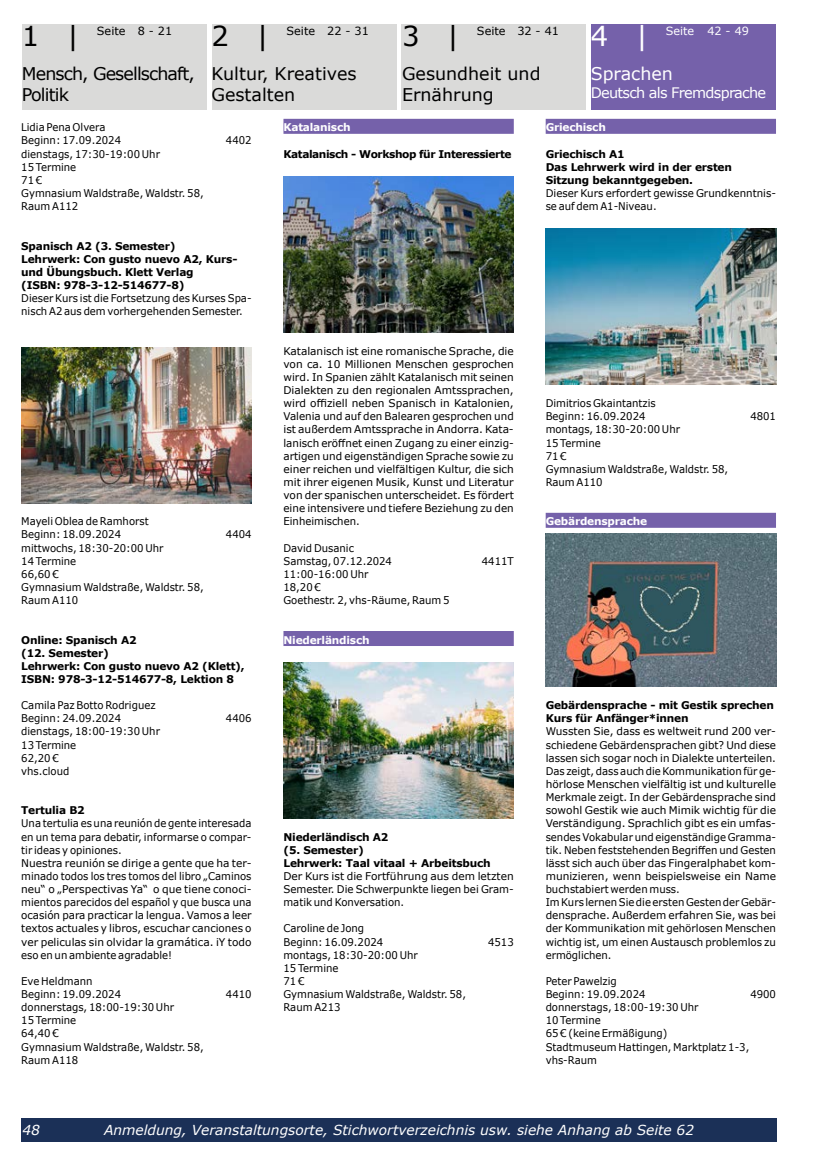
<style>
.page{position:relative;width:815px;height:1170px;background:#fff}
.page>*{position:absolute;margin:0;border:0;box-sizing:border-box;transform-origin:0 0}
.t1{font:27.5px "Verdana";color:#000}
.t2{font:27.5px "Verdana";color:#fff}
.t3{font:17.5px/21px "Verdana";color:#000}
.t4{font:17.5px/21px "Verdana";letter-spacing:-.05em;color:#000}
.t5{font:17.5px "Verdana";color:#fff}
.t6{font:14.5px "Verdana";letter-spacing:-.05em;color:#fff}
.t7{font:italic 13.75px "Verdana";color:#fff}
.t8{font:11.25px "Verdana";color:#000}
.t9{font:11.25px "Verdana";color:#fff}
.t10{font:10.62px/13.1px "Verdana";color:#000;scale:.95 1}
.t11{font:10.62px/13.1px "Verdana";color:#000;text-align:justify}
.t12{font:700 10.62px/13.1px "Verdana";letter-spacing:-.02em;color:#000}
.t13{font:10.62px/13.1px "Verdana";color:#000;scale:.96 1}
.t14{font:700 10.62px "Verdana";letter-spacing:-.02em;color:#fff}
.t15{font:700 10.62px "Verdana";letter-spacing:-.04em;color:#000}
</style>
<div class="page">
<div style="left:21px;top:1118px;width:756px;height:23px;background:#1b3057"></div>
<div style="left:22px;top:25px;width:184px;height:85px;background:#dadad9"></div>
<div style="left:212px;top:25px;width:184px;height:85px;background:#dadad9"></div>
<div style="left:402px;top:25px;width:184px;height:85px;background:#dadad9"></div>
<div style="left:592px;top:25px;width:184px;height:85px;background:#7561aa"></div>
<img style="left:21px;top:347px;width:231px;height:156px">
<div style="left:283px;top:119px;width:231px;height:15px;background:#7561aa"></div>
<div style="left:283px;top:631px;width:231px;height:15px;background:#7561aa"></div>
<img style="left:283px;top:176px;width:231px;height:156px">
<img style="left:283px;top:662px;width:231px;height:156px">
<div style="left:546px;top:119px;width:230px;height:15px;background:#7561aa"></div>
<div style="left:546px;top:512px;width:230px;height:15px;background:#7561aa"></div>
<img style="left:546px;top:229px;width:230px;height:156px">
<img style="left:546px;top:533px;width:230px;height:153px">
<h1 class="t1" style="left:22px;top:17px;width:59px">1 |</h1>
<p class="t8" style="left:97px;top:23px;width:30px">Seite</p>
<h2 class="t4" style="left:22px;top:63px;width:174px">Mensch, Gesellschaft,<br>Politik</h2>
<h1 class="t1" style="left:212px;top:17px;width:59px">2 |</h1>
<p class="t8" style="left:287px;top:23px;width:30px">Seite</p>
<h2 class="t3" style="left:212px;top:63px;width:147px">Kultur, Kreatives<br>Gestalten</h2>
<h1 class="t1" style="left:402px;top:17px;width:59px">3 |</h1>
<p class="t8" style="left:477px;top:23px;width:30px">Seite</p>
<h2 class="t3" style="left:402px;top:63px;width:140px">Gesundheit und<br>Ernährung</h2>
<h1 class="t2" style="left:591px;top:17px;width:59px">4 |</h1>
<p class="t9" style="left:666px;top:23px;width:30px">Seite</p>
<h2 class="t5" style="left:591px;top:62px;width:84px">Sprachen</h2>
<h3 class="t6" style="left:591px;top:82px;width:177px">Deutsch als Fremdsprache</h3>
<p class="t8" style="left:138px;top:23px;width:36px">8 - 21</p>
<p class="t8" style="left:327px;top:23px;width:43px">22 - 31</p>
<p class="t8" style="left:517px;top:23px;width:43px">32 - 41</p>
<p class="t9" style="left:707px;top:23px;width:43px">42 - 49</p>
<p class="t10" style="left:21px;top:121px;width:107px">Lidia Pena Olvera<br>Beginn: 17.09.2024</p>
<p class="t10" style="left:226px;top:134px;width:29px">4402</p>
<p class="t10" style="left:21px;top:147px;width:194px">dienstags, 17:30-19:00 Uhr<br>15 Termine<br>71 €<br>Gymnasium Waldstraße, Waldstr. 58,<br>Raum A112</p>
<p class="t12" style="left:21px;top:239px;width:218px">Spanisch A2 (3. Semester)<br>Lehrwerk: Con gusto nuevo A2, Kurs&shy;und Übungsbuch. Klett Verlag<br>(ISBN: 978-3-12-514677-8)</p>
<p class="t10" style="left:21px;top:291px;width:244px">Dieser Kurs ist die Fortsetzung des Kurses Spa&shy;nisch A2 aus dem vorhergehenden Semester.</p>
<p class="t10" style="left:21px;top:514px;width:136px">Mayeli Oblea de Ramhorst<br>Beginn: 18.09.2024</p>
<p class="t10" style="left:226px;top:528px;width:29px">4404</p>
<p class="t10" style="left:21px;top:541px;width:194px">mittwochs, 18:30-20:00 Uhr<br>14 Termine<br>66,60 €<br>Gymnasium Waldstraße, Waldstr. 58,<br>Raum A110</p>
<p class="t12" style="left:21px;top:632px;width:225px">Online: Spanisch A2<br>(12. Semester)<br>Lehrwerk: Con gusto nuevo A2 (Klett),<br>ISBN: 978-3-12-514677-8, Lektion 8</p>
<p class="t10" style="left:21px;top:698px;width:143px">Camila Paz Botto Rodriguez<br>Beginn: 24.09.2024</p>
<p class="t10" style="left:226px;top:711px;width:29px">4406</p>
<p class="t10" style="left:21px;top:724px;width:148px">dienstags, 18:00-19:30 Uhr<br>13 Termine<br>62,20 €<br>vhs.cloud</p>
<p class="t12" style="left:21px;top:803px;width:65px">Tertulia B2</p>
<p class="t10" style="left:21px;top:816px;width:244px">Una tertulia es una reunión de gente interesada en un tema para debatir, informarse o compar&shy;tir ideas y opiniones.<br>Nuestra reunión se dirige a gente que ha ter&shy;minado todos los tres tomos del libro „Caminos neu“ o „Perspectivas Ya“ o que tiene conoci&shy;mientos parecidos del español y que busca una ocasión para practicar la lengua. Vamos a leer textos actuales y libros, escuchar canciones o ver peliculas sin olvidar la gramática. iY todo eso en un ambiente agradable!</p>
<p class="t10" style="left:21px;top:974px;width:107px">Eve Heldmann<br>Beginn: 19.09.2024</p>
<p class="t10" style="left:226px;top:987px;width:29px">4410</p>
<p class="t10" style="left:21px;top:1000px;width:194px">donnerstags, 18:00-19:30 Uhr<br>15 Termine<br>64,40 €<br>Gymnasium Waldstraße, Waldstr. 58,<br>Raum A118</p>
<p class="t14" style="left:283px;top:120px;width:69px">Katalanisch</p>
<p class="t15" style="left:283px;top:146px;width:230px">Katalanisch - Workshop für Interessierte</p>
<p class="t14" style="left:546px;top:120px;width:62px">Griechisch</p>
<p class="t12" style="left:546px;top:147px;width:188px">Griechisch A1<br>Das Lehrwerk wird in der ersten<br>Sitzung bekanntgegeben.</p>
<p class="t13" style="left:546px;top:186px;width:241px">Dieser Kurs erfordert gewisse Grundkenntnis&shy;se auf dem A1-Niveau.</p>
<p class="t11" style="left:283px;top:344px;width:232px">Katalanisch ist eine romanische Sprache, die von ca. 10 Millionen Menschen gesprochen wird. In Spanien zählt Katalanisch mit seinen Dialekten zu den regionalen Amtssprachen, wird offiziell neben Spanisch in Katalonien, Valenia und auf den Balearen gesprochen und ist außerdem Amtssprache in Andorra. Kata&shy;lanisch eröffnet einen Zugang zu einer einzig&shy;artigen und eigenständigen Sprache sowie zu einer reichen und vielfältigen Kultur, die sich mit ihrer eigenen Musik, Kunst und Literatur von der spanischen unterscheidet. Es fördert eine intensivere und tiefere Beziehung zu den Einheimischen.</p>
<p class="t10" style="left:283px;top:541px;width:116px">David Dusanic<br>Samstag, 07.12.2024</p>
<p class="t10" style="left:482px;top:554px;width:35px">4411T</p>
<p class="t10" style="left:283px;top:567px;width:176px">11:00-16:00 Uhr<br>18,20 €<br>Goethestr. 2, vhs-Räume, Raum 5</p>
<p class="t14" style="left:283px;top:632px;width:88px">Niederländisch</p>
<p class="t12" style="left:283px;top:829px;width:209px">Niederländisch A2<br>(5. Semester)<br>Lehrwerk: Taal vitaal + Arbeitsbuch</p>
<p class="t11" style="left:283px;top:869px;width:232px">Der Kurs ist die Fortführung aus dem letzten Semester. Die Schwerpunkte liegen bei Gram&shy;matik und Konversation.</p>
<p class="t10" style="left:283px;top:921px;width:107px">Caroline de Jong<br>Beginn: 16.09.2024</p>
<p class="t10" style="left:488px;top:934px;width:29px">4513</p>
<p class="t10" style="left:283px;top:948px;width:194px">montags, 18:30-20:00 Uhr<br>15 Termine<br>71 €<br>Gymnasium Waldstraße, Waldstr. 58,<br>Raum A213</p>
<p class="t10" style="left:546px;top:396px;width:117px">Dimitrios Gkaintantzis<br>Beginn: 16.09.2024</p>
<p class="t10" style="left:546px;top:423px;width:194px">montags, 18:30-20:00 Uhr<br>15 Termine<br>71 €<br>Gymnasium Waldstraße, Waldstr. 58,<br>Raum A110</p>
<p class="t14" style="left:546px;top:514px;width:103px">Gebärdensprache</p>
<p class="t10" style="left:750px;top:409px;width:29px">4801</p>
<p class="t12" style="left:546px;top:698px;width:230px">Gebärdensprache - mit Gestik sprechen<br>Kurs für Anfänger*innen</p>
<p class="t11" style="left:546px;top:724px;width:232px;text-align:left">Wussten Sie, dass es weltweit rund 200 ver&shy;schiedene Gebärdensprachen gibt? Und diese lassen sich sogar noch in Dialekte unterteilen.<br>Das zeigt, dass auch die Kommunikation für ge&shy;hörlose Menschen vielfältig ist und kulturelle Merkmale zeigt. In der Gebärdensprache sind sowohl Gestik wie auch Mimik wichtig für die Verständigung. Sprachlich gibt es ein umfas&shy;sendes Vokabular und eigenständige Gramma&shy;tik. Neben feststehenden Begriffen und Gesten lässt sich auch über das Fingeralphabet kom&shy;munizieren, wenn beispielsweise ein Name buchstabiert werden muss.<br>Im Kurs lernen Sie die ersten Gesten der Gebär&shy;densprache. Außerdem erfahren Sie, was bei der Kommunikation mit gehörlosen Menschen wichtig ist, um einen Austausch problemlos zu ermöglichen.</p>
<p class="t10" style="left:546px;top:974px;width:107px">Peter Pawelzig<br>Beginn: 19.09.2024</p>
<p class="t10" style="left:750px;top:987px;width:29px">4900</p>
<p class="t10" style="left:546px;top:1000px;width:216px">donnerstags, 18:00-19:30 Uhr<br>10 Termine<br>65 € (keine Ermäßigung)<br>Stadtmuseum Hattingen, Marktplatz 1-3, vhs-Raum</p>
<p class="t7" style="left:22px;top:1120px;width:19px">48</p>
<p class="t7" style="left:104px;top:1120px;width:592px">Anmeldung, Veranstaltungsorte, Stichwortverzeichnis usw. siehe Anhang ab Seite 62</p>
</div>
